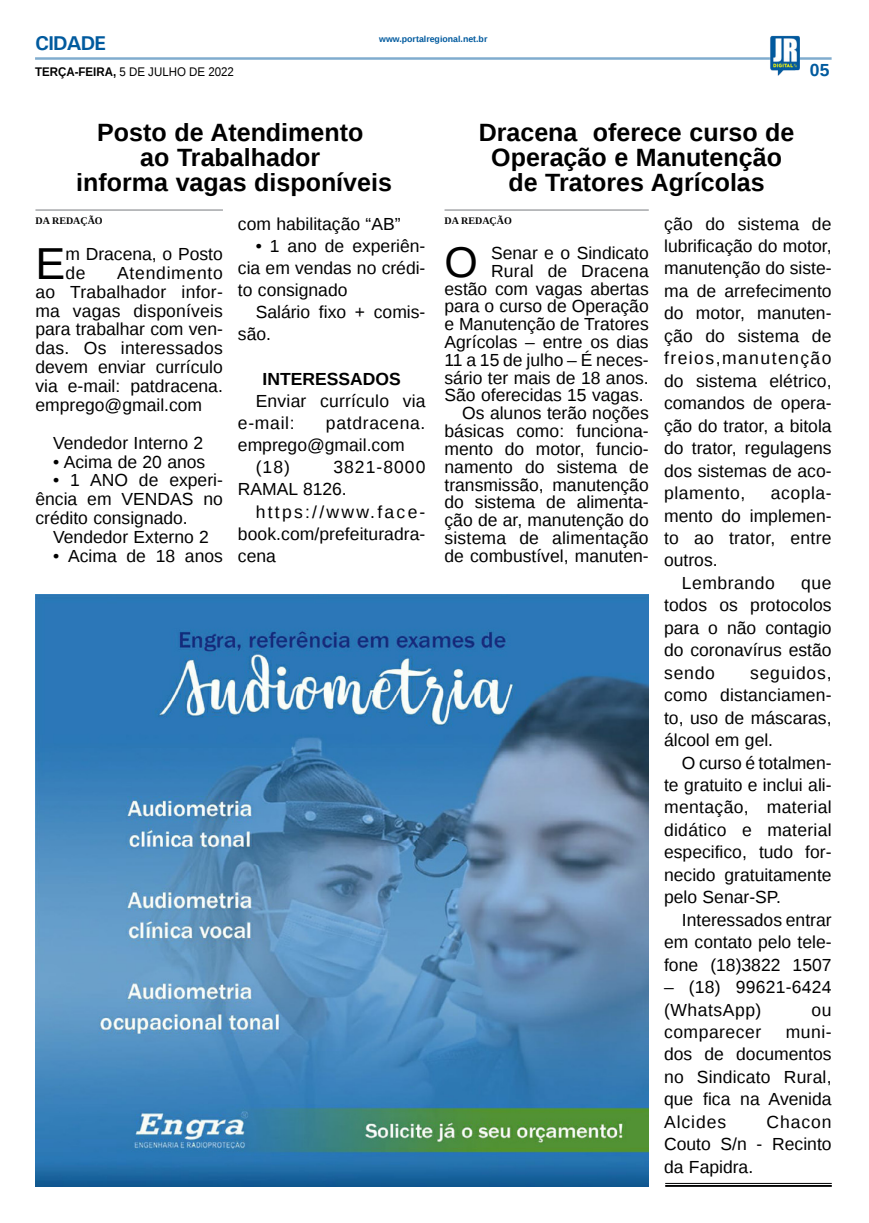
<style>
.page{position:relative;width:869px;height:1223px;background:#fff}
.page>*{position:absolute;margin:0;border:0;box-sizing:border-box;transform-origin:0 0}
.MATÉRIA{font:44.75px "Liberation Sans";color:#000}
.MATÉRIA-2{font:42.88px "Liberation Sans";color:#000}
.TÍTULO{font:700 25px/25px "Liberation Sans";color:#000;text-align:center}
.TITULO_PG{font:700 20px "Univers";letter-spacing:-.04em;color:#005a9e}
.MATÉRIA-3{font:17.5px/22.5px "Liberation Sans";color:#000;text-align:justify}
.MATÉRIA-4{font:17.5px "Liberation Sans";letter-spacing:.03em;color:#000}
.MATÉRIA-5{font:700 17.5px "Liberation Sans";color:#000}
.TÍTULO-2{font:700 17.5px "Liberation Sans";color:#005a9e}
.DATA_PG{font:12.5px "Liberation Sans";color:#000;scale:.92 1}
.CRÉDITO_NOME{font:700 10px "Liberation Serif";color:#000}
.DATA_PG-2{font:700 8.75px "Liberation Sans";color:#005a9e}
.s1{font-weight:700}
</style>
<div class="page">
<hr style="left:35px;top:57px;width:796px;height:3px;background:#005a9e">
<img style="left:769px;top:36px;width:30px;height:40px">
<img style="left:35px;top:594px;width:613px;height:591px">
<hr style="left:665px;top:1183px;width:166px;height:1px;background:#000101">
<hr style="left:665px;top:1184px;width:166px;height:2px;background:#000101">
<hr style="left:35px;top:209px;width:188px;height:2px;background:#939598">
<hr style="left:444px;top:209px;width:204px;height:2px;background:#939598">
<p class="TITULO_PG" style="left:35px;top:31px;width:72px">CIDADE</p>
<p class="DATA_PG" style="left:35px;top:65px;width:218px"><span class="s1">TERÇA-FEIRA,</span> 5 DE JULHO DE 2022</p>
<p class="DATA_PG-2" style="left:379px;top:33px;width:110px">www.portalregional.net.br</p>
<p class="TÍTULO-2" style="left:809px;top:58px;width:21px">05</p>
<p class="TÍTULO" style="left:97px;top:119px;width:267px">Posto de Atendimento ao Trabalhador</p>
<p class="TÍTULO" style="left:76px;top:169px;width:317px">informa vagas disponíveis</p>
<p class="CRÉDITO_NOME" style="left:35px;top:213px;width:69px">DA REDAÇÃO</p>
<p class="MATÉRIA" style="left:35px;top:238px;width:31px">E</p>
<p class="MATÉRIA-3" style="left:65px;top:245px;width:159px;line-height:18.8px">m Dracena, o Posto de</p>
<p class="MATÉRIA-3" style="left:238px;top:213px;width:164px">com habilitação “AB”</p>
<p class="MATÉRIA-3" style="left:238px;top:235px;width:189px;line-height:22.1px;text-indent:18px">• 1 ano de experiên&shy;cia em vendas no crédi&shy;to consignado</p>
<p class="MATÉRIA-3" style="left:238px;top:302px;width:189px;line-height:22.1px;text-indent:18px">Salário fixo + comis&shy;são.</p>
<p class="MATÉRIA-5" style="left:262px;top:366px;width:140px">INTERESSADOS</p>
<p class="MATÉRIA-3" style="left:238px;top:390px;width:189px;line-height:22.1px;text-indent:18px">Enviar currículo via e-mail:</p>
<p class="MATÉRIA-3" style="left:35px;top:264px;width:189px;line-height:18.9px;text-indent:82px">Atendimento ao Trabalhador infor&shy;ma vagas disponíveis para trabalhar com ven&shy;das. Os interessados devem enviar currículo via e-mail: patdracena. emprego@gmail.com</p>
<p class="MATÉRIA-3" style="left:53px;top:432px;width:151px">Vendedor Interno 2</p>
<p class="MATÉRIA-3" style="left:53px;top:451px;width:154px">• Acima de 20 anos</p>
<p class="MATÉRIA-3" style="left:35px;top:471px;width:189px;line-height:18.9px;text-indent:18px">• 1 ANO de experi&shy;ência em VENDAS no crédito consignado.</p>
<p class="MATÉRIA-3" style="left:53px;top:526px;width:157px">Vendedor Externo 2</p>
<p class="MATÉRIA-3" style="left:53px;top:545px;width:171px">• Acima de 18 anos</p>
<p class="MATÉRIA-3" style="left:238px;top:412px;width:189px;line-height:22.1px;text-indent:88px">patdracena. emprego@gmail.com</p>
<p class="MATÉRIA-3" style="left:255px;top:456px;width:36px">(18)</p>
<p class="MATÉRIA-3" style="left:238px;top:457px;width:189px;line-height:22.1px;text-indent:95px">3821-8000<br>RAMAL 8126.</p>
<p class="MATÉRIA-3" style="left:238px;top:501px;width:189px;line-height:22.1px;text-indent:18px">https://www.face&shy;book.com/prefeituradra&shy;cena</p>
<p class="TÍTULO" style="left:478px;top:119px;width:317px">Dracena oferece curso de<br>Operação e Manutenção de Tratores Agrícolas</p>
<p class="CRÉDITO_NOME" style="left:444px;top:213px;width:69px">DA REDAÇÃO</p>
<p class="MATÉRIA-2" style="left:444px;top:238px;width:35px">O</p>
<p class="MATÉRIA-3" style="left:663px;top:213px;width:169px">ção do sistema de lubrificação do motor, manutenção do siste&shy;ma de arrefecimento do motor, manuten&shy;ção do sistema de freios,manutenção do sistema elétrico, comandos de opera&shy;ção do trator, a bitola do trator, regulagens dos sistemas de aco&shy;plamento,</p>
<p class="MATÉRIA-3" style="left:444px;top:245px;width:206px;line-height:17.8px;text-align:right">Senar e o Sindicato<br>Rural de Dracena estão com vagas abertas para o curso de Operação e Manutenção de Tratores<br>Agrícolas – entre os dias<br>11 a 15 de julho – É neces&shy;sário ter mais de 18 anos.<br>São oferecidas 15 vagas.</p>
<p class="MATÉRIA-3" style="left:444px;top:405px;width:206px;line-height:17.8px;text-indent:18px">Os alunos terão noções básicas como: funciona&shy;mento do motor, funcio&shy;namento do sistema de transmissão, manutenção do sistema de alimenta&shy;ção de ar, manutenção do sistema de alimentação de combustível, manuten-</p>
<p class="MATÉRIA-3" style="left:663px;top:482px;width:169px;text-indent:107px">acopla&shy;mento do implemen&shy;to ao trator, entre outros.</p>
<p class="MATÉRIA-4" style="left:681px;top:573px;width:94px">Lembrando</p>
<p class="MATÉRIA-3" style="left:663px;top:572px;width:169px;text-indent:137px">que todos os protocolos para o não contagio do coronavírus estão sendo</p>
<p class="MATÉRIA-3" style="left:663px;top:662px;width:169px;text-indent:86px">seguidos, como distanciamen&shy;to, uso de máscaras, álcool em gel.</p>
<p class="MATÉRIA-3" style="left:663px;top:752px;width:169px;text-indent:18px">O curso é totalmen&shy;te gratuito e inclui ali&shy;mentação, material didático e material especifico, tudo for&shy;necido gratuitamente pelo Senar-SP.</p>
<p class="MATÉRIA-3" style="left:663px;top:909px;width:169px;text-indent:18px">Interessados entrar em contato pelo tele&shy;fone (18)3822 1507</p>
<p class="MATÉRIA-3" style="left:663px;top:976px;width:169px">– (18) 99621-6424 (WhatsApp)</p>
<p class="MATÉRIA-3" style="left:811px;top:999px;width:22px">ou</p>
<p class="MATÉRIA-3" style="left:663px;top:1021px;width:169px;text-indent:122px">muni&shy;dos de documentos no Sindicato Rural, que fica na Avenida Alcides</p>
<p class="MATÉRIA-4" style="left:663px;top:1022px;width:99px">comparecer</p>
<p class="MATÉRIA-3" style="left:663px;top:1111px;width:169px;text-indent:102px">Chacon Couto S/n - Recinto da Fapidra.</p>
</div>
